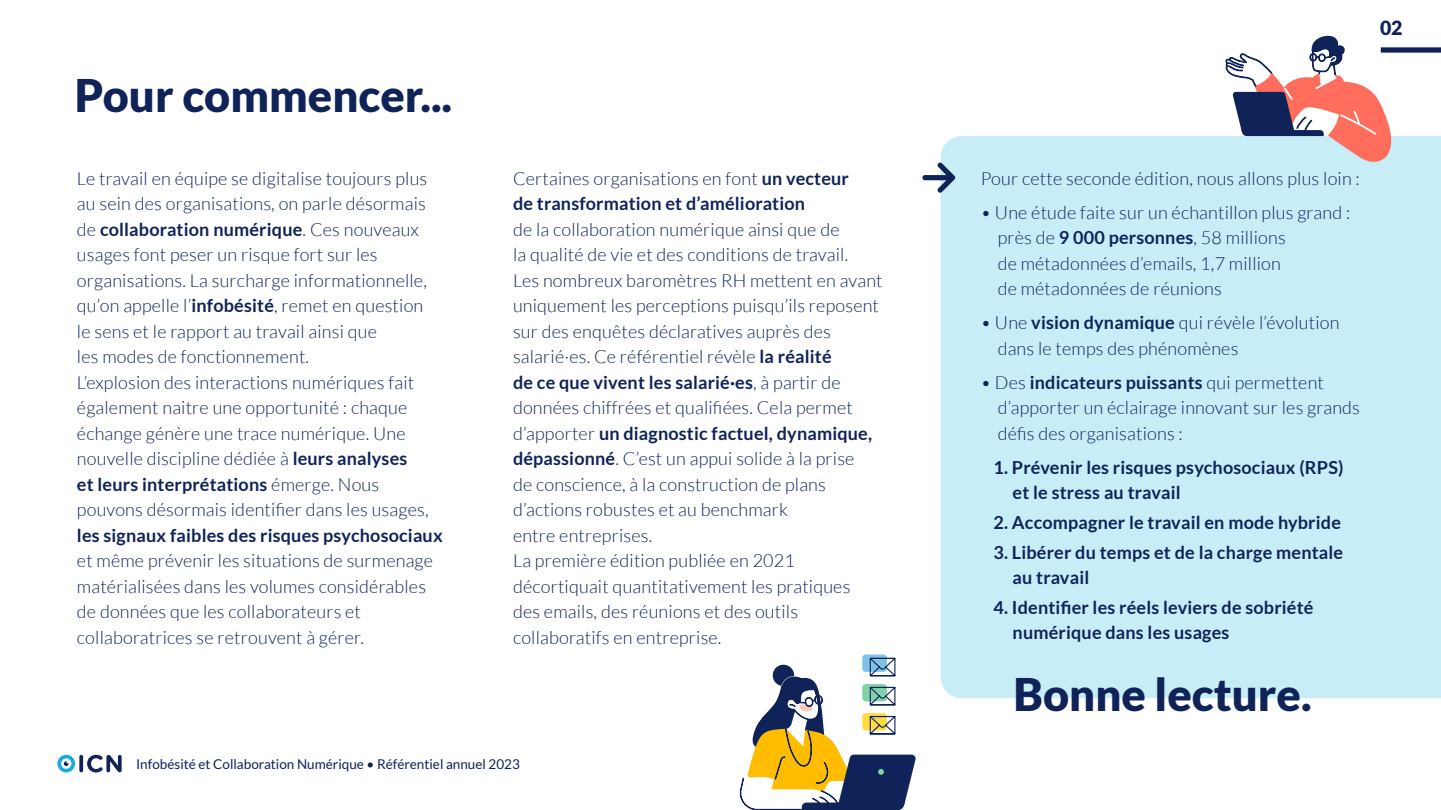
<style>
.page{position:relative;width:1441px;height:810px;background:#fff}
.page>*{position:absolute;margin:0;border:0;box-sizing:border-box;transform-origin:0 0}
.t1{font:900 45px "Lato";color:#0f2359}
.t2{font:900 19.5px "Lato";color:#0f2359}
.t3{font:300 18px/25.5px "Lato";letter-spacing:.01em;color:#0f2359}
.t4{font:700 18px "Lato";letter-spacing:.01em;color:#0f2359}
.t5{font:13.5px "Lato";color:#0f2359}
.s1{font-weight:700}
.s2{font-weight:300}
</style>
<div class="page">
<div style="left:1380px;top:47px;width:60px;height:6px;background:#0f2359"></div>
<svg style="left:79px;top:755px;width:4px;height:17px"></svg>
<svg style="left:87px;top:755px;width:35px;height:17px"></svg>
<svg style="left:57px;top:755px;width:18px;height:17px"></svg>
<div style="left:940px;top:136px;width:500px;height:562px;background:#c7edf7"></div>
<svg style="left:922px;top:162px;width:33px;height:31px"></svg>
<svg style="left:1225px;top:35px;width:166px;height:132px"></svg>
<div style="left:862px;top:655px;width:24px;height:17px;background:#80c1e8;border-radius:3px"></div>
<svg style="left:739px;top:657px;width:176px;height:153px"></svg>
<p class="t1" style="left:75px;top:69px;width:379px">Pour commencer...</p>
<p class="t3" style="left:77px;top:165px;width:352px">Le travail en équipe se digitalise toujours plus au sein des organisations, on parle désormais de <span class="s1">collaboration numérique</span>. Ces nouveaux usages font peser un risque fort sur les organisations. La surcharge informationnelle, qu’on appelle l’<span class="s1">infobésité</span>, remet en question le sens et le rapport au travail ainsi que<br>les modes de fonctionnement.</p>
<p class="t3" style="left:77px;top:369px;width:367px">L’explosion des interactions numériques fait également naitre une opportunité : chaque échange génère une trace numérique. Une nouvelle discipline dédiée à <span class="s1">leurs analyses<br>et leurs interprétations</span> émerge. Nous pouvons désormais identifier dans les usages, <span class="s1">les signaux faibles des risques psychosociaux </span>et même prévenir les situations de surmenage matérialisées dans les volumes considérables de données que les collaborateurs et collaboratrices se retrouvent à gérer.</p>
<p class="t3" style="left:513px;top:165px;width:337px">Certaines organisations en font <span class="s1">un vecteur de transformation et d’amélioration<br></span>de la collaboration numérique ainsi que de la qualité de vie et des conditions de travail.</p>
<p class="t3" style="left:513px;top:267px;width:371px">Les nombreux baromètres RH mettent en avant uniquement les perceptions puisqu’ils reposent sur des enquêtes déclaratives auprès des salarié·es. Ce référentiel révèle <span class="s1">la réalité<br>de ce que vivent les salarié·es</span>, à partir de données chiffrées et qualifiées. Cela permet d’apporter <span class="s1">un diagnostic factuel, dynamique, dépassionné</span>. C’est un appui solide à la prise<br>de conscience, à la construction de plans d’actions robustes et au benchmark<br>entre entreprises.</p>
<p class="t3" style="left:513px;top:548px;width:339px">La première édition publiée en 2021 décortiquait quantitativement les pratiques des emails, des réunions et des outils collaboratifs en entreprise.</p>
<p class="t5" style="left:136px;top:757px;width:385px">Infobésité et Collaboration Numérique • Référentiel annuel 2023</p>
<p class="t2" style="left:1379px;top:17px;width:24px">02</p>
<p class="t3" style="left:980px;top:165px;width:380px">Pour cette seconde édition, nous allons plus loin :</p>
<p class="t3" style="left:980px;top:199px;width:371px">• Une étude faite sur un échantillon plus grand :</p>
<p class="t3" style="left:997px;top:225px;width:289px">près de <span class="s1">9 000 personnes</span>, 58 millions de métadonnées d’emails, 1,7 million de métadonnées de réunions</p>
<p class="t3" style="left:980px;top:310px;width:360px">• Une <span class="s1">vision dynamique</span> qui révèle l’évolution</p>
<p class="t3" style="left:997px;top:335px;width:242px">dans le temps des phénomènes</p>
<p class="t4" style="left:980px;top:372px;width:345px"><span class="s2">• Des</span> indicateurs puissants <span class="s2">qui permettent</span></p>
<p class="t3" style="left:997px;top:395px;width:364px">d’apporter un éclairage innovant sur les grands défis des organisations :</p>
<p class="t4" style="left:993px;top:457px;width:351px">1. Prévenir les risques psychosociaux (RPS)</p>
<p class="t4" style="left:1012px;top:482px;width:170px">et le stress au travail</p>
<p class="t4" style="left:993px;top:512px;width:349px">2. Accompagner le travail en mode hybride</p>
<p class="t4" style="left:993px;top:542px;width:351px">3. Libérer du temps et de la charge mentale</p>
<p class="t4" style="left:1012px;top:567px;width:78px">au travail</p>
<p class="t4" style="left:993px;top:597px;width:321px">4. Identifier les réels leviers de sobriété</p>
<p class="t4" style="left:1012px;top:622px;width:218px">numérique dans les usages</p>
<p class="t1" style="left:1013px;top:668px;width:299px">Bonne lecture.</p>
</div>
